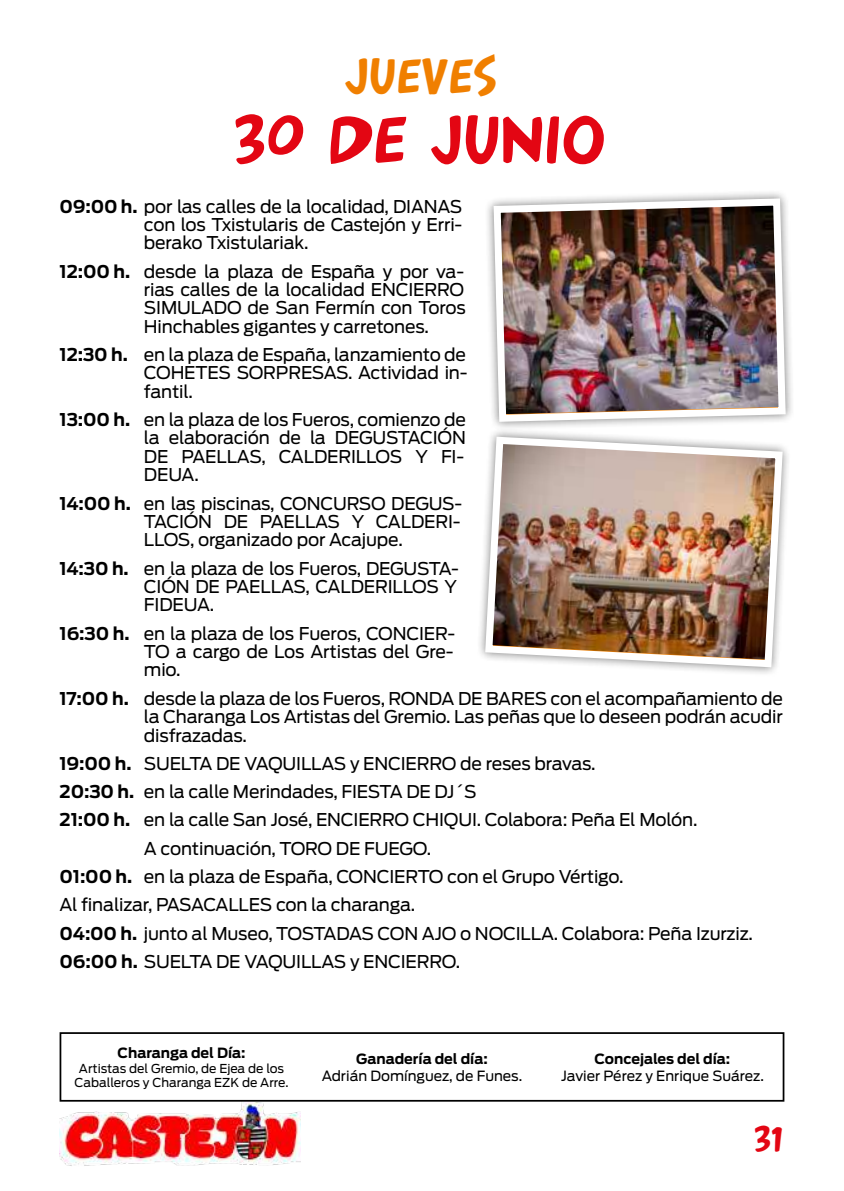
<style>
.page{position:relative;width:844px;height:1191px;background:#fff}
.page>*{position:absolute;margin:0;border:0;box-sizing:border-box;transform-origin:0 0}
.t1{font:66.5px "Arnold 21";color:#e30613}
.t2{font:49px "Arnold 21";color:#f07f00}
.t3{font:35px "Arnold 21";color:#e30613}
.t4{font:17.5px/18.4px "Antenna";letter-spacing:-.01em;color:#000;text-align:justify}
.t5{font:14px "Antenna";color:#000}
.t6{font:700 14px "Antenna";color:#000}
.t7{font:12.25px/14.7px "Antenna";color:#000;text-align:center}
.s1{font-weight:700}
</style>
<div class="page">
<img style="left:60px;top:1101px;width:241px;height:65px">
<div style="left:60px;top:1032px;width:724px;height:69px;border:2px solid #000"></div>
<img style="left:481px;top:433px;width:305px;height:238px">
<div style="left:484px;top:189px;width:310px;height:242px;background:#000;opacity:.5"></div>
<img style="left:490px;top:195px;width:299px;height:230px">
<h2 class="t2" style="left:345px;top:46px;width:155px">JUEVES</h2>
<h1 class="t1" style="left:235px;top:98px;width:374px">30 DE JUNIO</h1>
<p class="t4" style="left:144px;top:197px;width:320px;text-indent:-84px"><span class="s1">09:00 h.</span> por las calles de la localidad, DIANAS con los Txistularis de Castejón y Erri&shy;berako Txistulariak.</p>
<p class="t4" style="left:144px;top:262px;width:323px;text-indent:-84px"><span class="s1">12:00 h.</span> desde la plaza de España y por va&shy;rias calles de la localidad ENCIERRO SIMULADO de San Fermín con Toros Hinchables gigantes y carretones.</p>
<p class="t4" style="left:144px;top:345px;width:325px;text-indent:-84px"><span class="s1">12:30 h.</span> en la plaza de España, lanzamiento de COHETES SORPRESAS. Actividad in&shy;fantil.</p>
<p class="t4" style="left:144px;top:410px;width:323px;text-indent:-84px"><span class="s1">13:00 h.</span> en la plaza de los Fueros, comienzo de la elaboración de la DEGUSTACIÓN DE PAELLAS, CALDERILLOS Y FI-DEUA.</p>
<p class="t4" style="left:144px;top:494px;width:320px;text-indent:-84px"><span class="s1">14:00 h.</span> en las piscinas, CONCURSO DEGUS-TACIÓN DE PAELLAS Y CALDERI-LLOS, organizado por Acajupe.</p>
<p class="t4" style="left:144px;top:559px;width:316px;text-indent:-84px"><span class="s1">14:30 h.</span> en la plaza de los Fueros, DEGUSTA-CIÓN DE PAELLAS, CALDERILLOS Y FIDEUA.</p>
<p class="t4" style="left:144px;top:624px;width:313px;text-indent:-84px"><span class="s1">16:30 h.</span> en la plaza de los Fueros, CONCIER-TO a cargo de Los Artistas del Gre&shy;mio.</p>
<p class="t4" style="left:144px;top:689px;width:640px;text-indent:-84px"><span class="s1">17:00 h.</span> desde la plaza de los Fueros, RONDA DE BARES con el acompañamiento de la Charanga Los Artistas del Gremio. Las peñas que lo deseen podrán acudir disfrazadas.</p>
<p class="t4" style="left:60px;top:754px;width:537px"><span class="s1">19:00 h.</span> SUELTA DE VAQUILLAS y ENCIERRO de reses bravas.</p>
<p class="t4" style="left:60px;top:782px;width:418px"><span class="s1">20:30 h.</span> en la calle Merindades, FIESTA DE DJ´S</p>
<p class="t4" style="left:60px;top:811px;width:639px"><span class="s1">21:00 h.</span> en la calle San José, ENCIERRO CHIQUI. Colabora: Peña El Molón.</p>
<p class="t4" style="left:144px;top:839px;width:289px">A continuación, TORO DE FUEGO.</p>
<p class="t4" style="left:60px;top:867px;width:565px"><span class="s1">01:00 h.</span> en la plaza de España, CONCIERTO con el Grupo Vértigo.</p>
<p class="t4" style="left:60px;top:896px;width:357px">Al finalizar, PASACALLES con la charanga.</p>
<p class="t4" style="left:60px;top:924px;width:694px"><span class="s1">04:00 h.</span> junto al Museo, TOSTADAS CON AJO o NOCILLA. Colabora: Peña Izurziz.</p>
<p class="t4" style="left:60px;top:952px;width:402px"><span class="s1">06:00 h.</span> SUELTA DE VAQUILLAS y ENCIERRO.</p>
<p class="t6" style="left:117px;top:1044px;width:130px">Charanga del Día:</p>
<p class="t7" style="left:75px;top:1060px;width:215px">Artistas del Gremio, de Ejea de los<br>Caballeros y Charanga EZK de Arre.</p>
<p class="t6" style="left:356px;top:1050px;width:133px">Ganadería del día:</p>
<p class="t5" style="left:322px;top:1067px;width:202px">Adrián Domínguez, de Funes.</p>
<p class="t6" style="left:594px;top:1050px;width:137px">Concejales del día:</p>
<p class="t5" style="left:561px;top:1067px;width:204px">Javier Pérez y Enrique Suárez.</p>
<h3 class="t3" style="left:755px;top:1116px;width:31px">31</h3>
</div>
